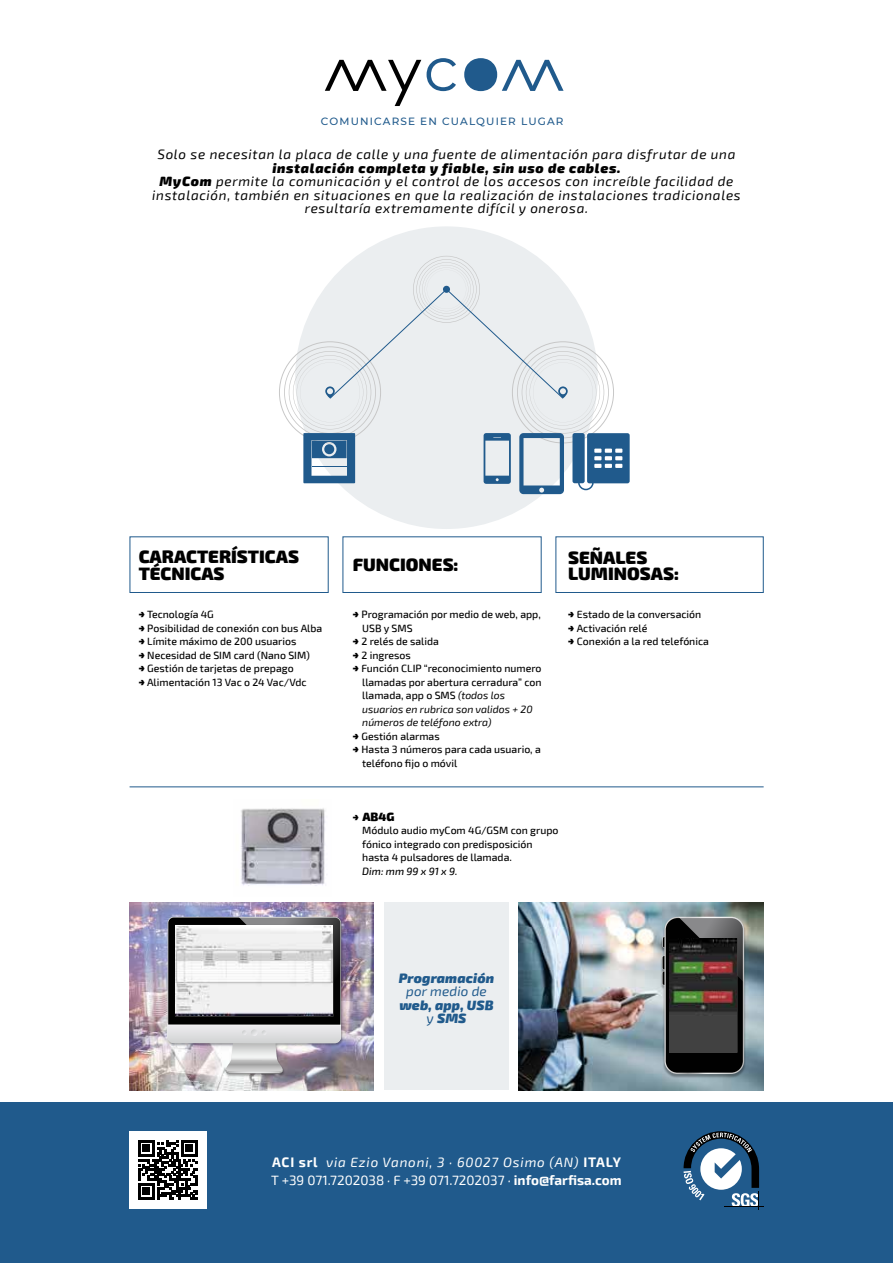
<style>
.page{position:relative;width:893px;height:1263px;background:#fff}
.page>*{position:absolute;margin:0;border:0;box-sizing:border-box;transform-origin:0 0}
.t1{font:900 18px/16.5px "Exo 2";color:#000}
.t2{font:italic 13.5px/13.5px "Exo 2";letter-spacing:.05em;color:#000;text-align:center}
.t3{font:italic 13.5px/18px "Exo 2";letter-spacing:.06em;color:#fff}
.t4{font:italic 900 13.5px/13.5px "Exo 2";letter-spacing:.01em;color:#205a8c;text-align:center}
.t5{font:italic 13.5px "Exo 2";letter-spacing:.01em;color:#205a8c}
.t6{font:900 12px "Exo 2";color:#000}
.t7{font:500 10.5px/13.5px "Exo 2";color:#000}
.t8{font:500 10.5px "Montserrat";letter-spacing:.11em;color:#205a8c}
.t9{font:italic 500 10.5px "Exo 2";color:#000}
.s1{font-weight:900}
.s2{font-family:"Montserrat";font-weight:900}
.s3{font-weight:400;font-style:italic}
.s4{font-family:"Montserrat";font-size:10.5px}
.s5{font-weight:400}
.s6{font-weight:700;font-style:normal}
.s7{font-style:normal}
</style>
<div class="page">
<img style="left:241px;top:808px;width:84px;height:78px">
<div style="left:384px;top:903px;width:125px;height:187px;background:#ebeef0"></div>
<div style="left:0;top:1103px;width:893px;height:160px;background:#205a8c"></div>
<div style="left:295px;top:226px;width:303px;height:303px;background:#ebeef0;border-radius:50%"></div>
<div style="left:130px;top:536px;width:199px;height:57px;border:1px solid #205a8c"></div>
<div style="left:343px;top:536px;width:199px;height:57px;border:1px solid #205a8c"></div>
<div style="left:555px;top:536px;width:209px;height:57px;border:1px solid #205a8c"></div>
<hr style="left:130px;top:786px;width:634px;height:1px;background:#205a8c">
<svg style="left:427px;top:58px;width:29px;height:33px"></svg>
<svg style="left:464px;top:58px;width:100px;height:33px"></svg>
<svg style="left:325px;top:60px;width:96px;height:46px"></svg>
<svg style="left:279px;top:256px;width:351px;height:238px"></svg>
<img style="left:130px;top:903px;width:244px;height:187px">
<img style="left:519px;top:903px;width:245px;height:187px">
<div style="left:166px;top:917px;width:178px;height:160px;background:#000;opacity:.35"></div>
<svg style="left:167px;top:917px;width:174px;height:157px;background:#969497"></svg>
<img style="left:176px;top:926px;width:157px;height:90px">
<div style="left:660px;top:918px;width:86px;height:161px;background:#000;opacity:.35"></div>
<svg style="left:662px;top:917px;width:82px;height:158px;background:#3f4142"></svg>
<img style="left:670px;top:939px;width:67px;height:113px">
<hr style="left:724px;top:1206px;width:40px;height:1px;background:#000">
<svg style="left:684px;top:1131px;width:75px;height:78px"></svg>
<div style="left:129px;top:1131px;width:77px;height:77px;background:#fff"></div>
<svg style="left:138px;top:1140px;width:59px;height:59px"></svg>
<div style="left:143px;top:1187px;width:7px;height:8px;background:#000"></div>
<p class="t8" style="left:321px;top:113px;width:244px">COMUNICARSE EN CUALQUIER LUGAR</p>
<p class="t2" style="left:157px;top:148px;width:580px">Solo se necesitan la placa de calle y una fuente de alimentación para disfrutar de una</p>
<p class="t2" style="left:152px;top:161px;width:590px"><span class="s1">instalación completa y fiable, sin uso de cables.<br>MyCom</span> permite la comunicación y el control de los accesos con increíble facilidad de instalación, también en situaciones en que la realización de instalaciones tradicionales resultaría extremamente difícil y onerosa.</p>
<h1 class="t1" style="left:139px;top:549px;width:162px">CARACTERÍSTICAS<br>TÉCNICAS</h1>
<h1 class="t1" style="left:568px;top:550px;width:112px">SEÑALES<br>LUMINOSAS:</h1>
<h1 class="t1" style="left:353px;top:556px;width:107px">FUNCIONES:</h1>
<p class="t7" style="left:139px;top:608px;width:77px"><span class="s2">→</span> Tecnología 4G</p>
<p class="t7" style="left:139px;top:621px;width:185px"><span class="s2">→</span> Posibilidad de conexión con bus Alba</p>
<p class="t7" style="left:139px;top:635px;width:159px"><span class="s2">→</span> Límite máximo de 200 usuarios</p>
<p class="t7" style="left:139px;top:648px;width:173px"><span class="s2">→</span> Necesidad de SIM card (Nano SIM)</p>
<p class="t7" style="left:139px;top:662px;width:156px"><span class="s2">→</span> Gestión de tarjetas de prepago</p>
<p class="t7" style="left:139px;top:675px;width:169px"><span class="s2">→</span> Alimentación 13 Vac o 24 Vac/Vdc</p>
<p class="t7" style="left:362px;top:608px;width:180px;text-indent:-9px"><span class="s2">→</span> Programación por medio de web, app,<br>USB y SMS</p>
<p class="t7" style="left:353px;top:635px;width:87px"><span class="s2">→</span> 2 relés de salida</p>
<p class="t7" style="left:353px;top:648px;width:60px"><span class="s2">→</span> 2 ingresos</p>
<p class="t7" style="left:362px;top:662px;width:181px;text-indent:-9px"><span class="s2">→</span> Función CLIP “reconocimiento numero llamadas por abertura cerradura” con llamada, app o SMS <span class="s3">(todos los usuarios en rubrica son validos + 20 números de teléfono extra)</span></p>
<p class="t7" style="left:353px;top:729px;width:88px"><span class="s2">→</span> Gestión alarmas</p>
<p class="t7" style="left:362px;top:743px;width:180px;text-indent:-9px"><span class="s2">→</span> Hasta 3 números para cada usuario, a teléfono fijo o móvil</p>
<p class="t7" style="left:568px;top:608px;width:135px"><span class="s2">→</span> Estado de la conversación</p>
<p class="t7" style="left:568px;top:621px;width:81px"><span class="s2">→</span> Activación relé</p>
<p class="t7" style="left:568px;top:635px;width:142px"><span class="s2">→</span> Conexión a la red telefónica</p>
<p class="t6" style="left:353px;top:809px;width:43px"><span class="s4">→</span> AB4G</p>
<p class="t7" style="left:362px;top:824px;width:198px">Módulo audio myCom 4G/GSM con grupo fónico integrado con predisposición hasta 4 pulsadores de llamada.</p>
<p class="t9" style="left:362px;top:865px;width:97px">Dim: mm 99 x 91 x 9.</p>
<p class="t4" style="left:399px;top:971px;width:97px">Programación</p>
<p class="t5" style="left:406px;top:983px;width:82px">por medio de</p>
<p class="t4" style="left:399px;top:998px;width:96px">web, app, USB <span class="s5">y</span> SMS</p>
<p class="t3" style="left:271px;top:1153px;width:352px"><span class="s6">ACI srl</span> via Ezio Vanoni, 3 · 60027 Osimo (AN) <span class="s6">ITALY<br></span><span class="s7">T +39 071.7202038</span> · <span class="s7">F +39 071.7202037</span> · <span class="s6">info@farfisa.com</span></p>
</div>
